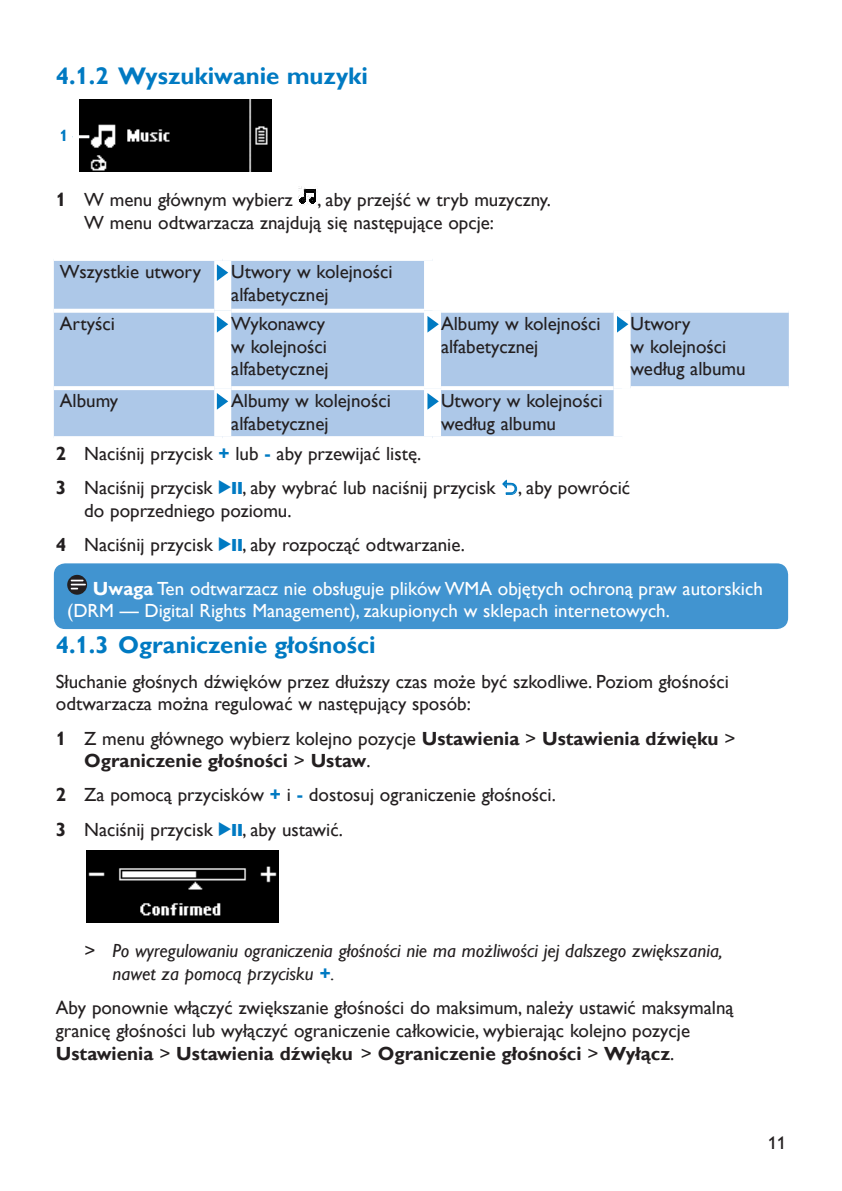
<style>
.page{position:relative;width:842px;height:1191px;background:#fff}
.page>*{position:absolute;margin:0;border:0;box-sizing:border-box;transform-origin:0 0}
.t1{font:700 24px "Gill Sans Alt One WGL";color:#007ac2}
.t2{font:19px/22.8px "Gill Sans Alt One WGL";color:#231f20}
.t3{font:19px/22.8px "Gill Sans Alt One WGL";color:#fff}
.t4{font:italic 19px/22.8px "Gill Sans Alt One WGL";color:#231f20}
.t5{font:700 19px/22.8px "Gill Sans Alt One WGL";color:#231f20}
.t6{font:18px "Gill Sans Alt One WGL";color:#231f20}
.t7{font:700 16px "Gill Sans Alt One WGL";color:#007ac2}
.s1{font-weight:700}
.s2{font-weight:700;color:#007ac2}
.s3{font-family:"Audio Four 4";color:#007ac2}
.s4{font-weight:400}
</style>
<div class="page">
<img style="left:86px;top:850px;width:192px;height:72px">
<img style="left:79px;top:99px;width:192px;height:72px">
<hr style="left:72px;top:135px;width:17px;height:3px;background:#fff">
<img style="left:299px;top:187px;width:17px;height:19px">
<div style="left:54px;top:563px;width:734px;height:66px;background:#4194d0;border-radius:11px"></div>
<svg style="left:67px;top:575px;width:20px;height:19px"></svg>
<svg style="left:71px;top:579px;width:15px;height:10px"></svg>
<svg style="left:54px;top:261px;width:735px;height:175px;fill:#adc8e8"></svg>
<svg style="left:54px;top:309px;width:160px;height:4px"></svg>
<svg style="left:231px;top:309px;width:193px;height:4px"></svg>
<svg style="left:441px;top:309px;width:173px;height:4px"></svg>
<svg style="left:631px;top:309px;width:158px;height:4px"></svg>
<hr style="left:54px;top:386px;width:160px;height:4px;background:#fff">
<hr style="left:231px;top:386px;width:193px;height:4px;background:#fff">
<hr style="left:441px;top:386px;width:173px;height:4px;background:#fff">
<hr style="left:631px;top:386px;width:158px;height:4px;background:#fff">
<svg style="left:54px;top:436px;width:169px;height:2px"></svg>
<svg style="left:223px;top:436px;width:209px;height:1px"></svg>
<svg style="left:432px;top:436px;width:190px;height:2px"></svg>
<div style="left:214px;top:261px;width:17px;height:50px;background:#fff"></div>
<div style="left:424px;top:261px;width:17px;height:50px;background:#fff"></div>
<div style="left:614px;top:261px;width:17px;height:50px;background:#fff"></div>
<div style="left:214px;top:311px;width:17px;height:77px;background:#fff"></div>
<div style="left:424px;top:311px;width:17px;height:77px;background:#fff"></div>
<div style="left:614px;top:311px;width:17px;height:77px;background:#fff"></div>
<div style="left:214px;top:388px;width:17px;height:48px;background:#fff"></div>
<div style="left:424px;top:388px;width:17px;height:48px;background:#fff"></div>
<div style="left:614px;top:388px;width:17px;height:48px;background:#fff"></div>
<svg style="left:217px;top:264px;width:11px;height:17px"></svg>
<svg style="left:217px;top:316px;width:11px;height:16px"></svg>
<svg style="left:217px;top:393px;width:11px;height:17px"></svg>
<svg style="left:427px;top:393px;width:12px;height:17px"></svg>
<svg style="left:427px;top:316px;width:12px;height:16px"></svg>
<svg style="left:617px;top:316px;width:11px;height:16px"></svg>
<svg style="left:502px;top:479px;width:16px;height:16px"></svg>
<p class="t1" style="left:56px;top:60px;width:314px">4.1.2 Wyszukiwanie muzyki</p>
<p class="t7" style="left:60px;top:125px;width:10px">1</p>
<p class="t2" style="left:56px;top:188px;width:238px"><span class="s1">1</span> W menu głównym wybierz</p>
<p class="t2" style="left:84px;top:188px;width:468px;text-indent:233px">, aby przejść w tryb muzyczny.<br>W menu odtwarzacza znajdują się następujące opcje:</p>
<p class="t2" style="left:60px;top:260px;width:143px">Wszystkie utwory</p>
<p class="t2" style="left:231px;top:260px;width:163px">Utwory w kolejności alfabetycznej</p>
<p class="t2" style="left:60px;top:312px;width:57px">Artyści</p>
<p class="t2" style="left:231px;top:312px;width:99px">Wykonawcy w kolejności alfabetycznej</p>
<p class="t2" style="left:441px;top:312px;width:161px">Albumy w kolejności alfabetycznej</p>
<p class="t2" style="left:631px;top:312px;width:116px">Utwory<br>w kolejności według albumu</p>
<p class="t2" style="left:60px;top:389px;width:60px">Albumy</p>
<p class="t2" style="left:231px;top:389px;width:161px">Albumy w kolejności alfabetycznej</p>
<p class="t2" style="left:441px;top:389px;width:163px">Utwory w kolejności według albumu</p>
<p class="t2" style="left:56px;top:436px;width:576px;line-height:34.2px"><span class="s1">2</span> Naciśnij przycisk <span class="s2">+</span> lub <span class="s2">-</span> aby przewijać listę.<br><span class="s1">3</span> Naciśnij przycisk <span class="s3">2;</span>, aby wybrać lub naciśnij przycisk , aby powrócić</p>
<p class="t2" style="left:56px;top:493px;width:411px;line-height:34.2px;text-indent:28px">do poprzedniego poziomu.<br><span class="s1">4</span> Naciśnij przycisk <span class="s3">2;</span>, aby rozpocząć odtwarzanie.</p>
<p class="t3" style="left:67px;top:576px;width:697px;text-indent:26px"><span class="s1">Uwaga</span> Ten odtwarzacz nie obsługuje plików WMA objętych ochroną praw autorskich (DRM — Digital Rights Management), zakupionych w sklepach internetowych.</p>
<p class="t1" style="left:56px;top:629px;width:321px">4.1.3 Ograniczenie głośności</p>
<p class="t2" style="left:56px;top:669px;width:674px">Słuchanie głośnych dźwięków przez dłuższy czas może być szkodliwe. Poziom głośności odtwarzacza można regulować w następujący sposób:</p>
<p class="t5" style="left:84px;top:726px;width:653px;text-indent:-28px">1 <span class="s4">Z menu głównego wybierz kolejno pozycje</span> Ustawienia <span class="s4">&gt;</span> Ustawienia dźwięku <span class="s4">&gt;<br></span>Ograniczenie głośności <span class="s4">&gt;</span> Ustaw<span class="s4">.</span></p>
<p class="t2" style="left:56px;top:777px;width:501px;line-height:34.2px"><span class="s1">2</span> Za pomocą przycisków <span class="s2">+</span> i <span class="s2">-</span> dostosuj ograniczenie głośności.<br><span class="s1">3</span> Naciśnij przycisk <span class="s3">2;</span>, aby ustawić.</p>
<p class="t4" style="left:113px;top:939px;width:612px;text-indent:-28px">&gt; Po wyregulowaniu ograniczenia głośności nie ma możliwości jej dalszego zwiększania, nawet za pomocą przycisku <span class="s2">+</span>.</p>
<p class="t2" style="left:56px;top:996px;width:679px">Aby ponownie włączyć zwiększanie głośności do maksimum, należy ustawić maksymalną granicę głośności lub wyłączyć ograniczenie całkowicie, wybierając kolejno pozycje<br><span class="s1">Ustawienia</span> &gt; <span class="s1">Ustawienia dźwięku</span> &gt; <span class="s1">Ograniczenie głośności</span> &gt; <span class="s1">Wyłącz</span>.</p>
<p class="t6" style="left:768px;top:1131px;width:19px">11</p>
</div>
